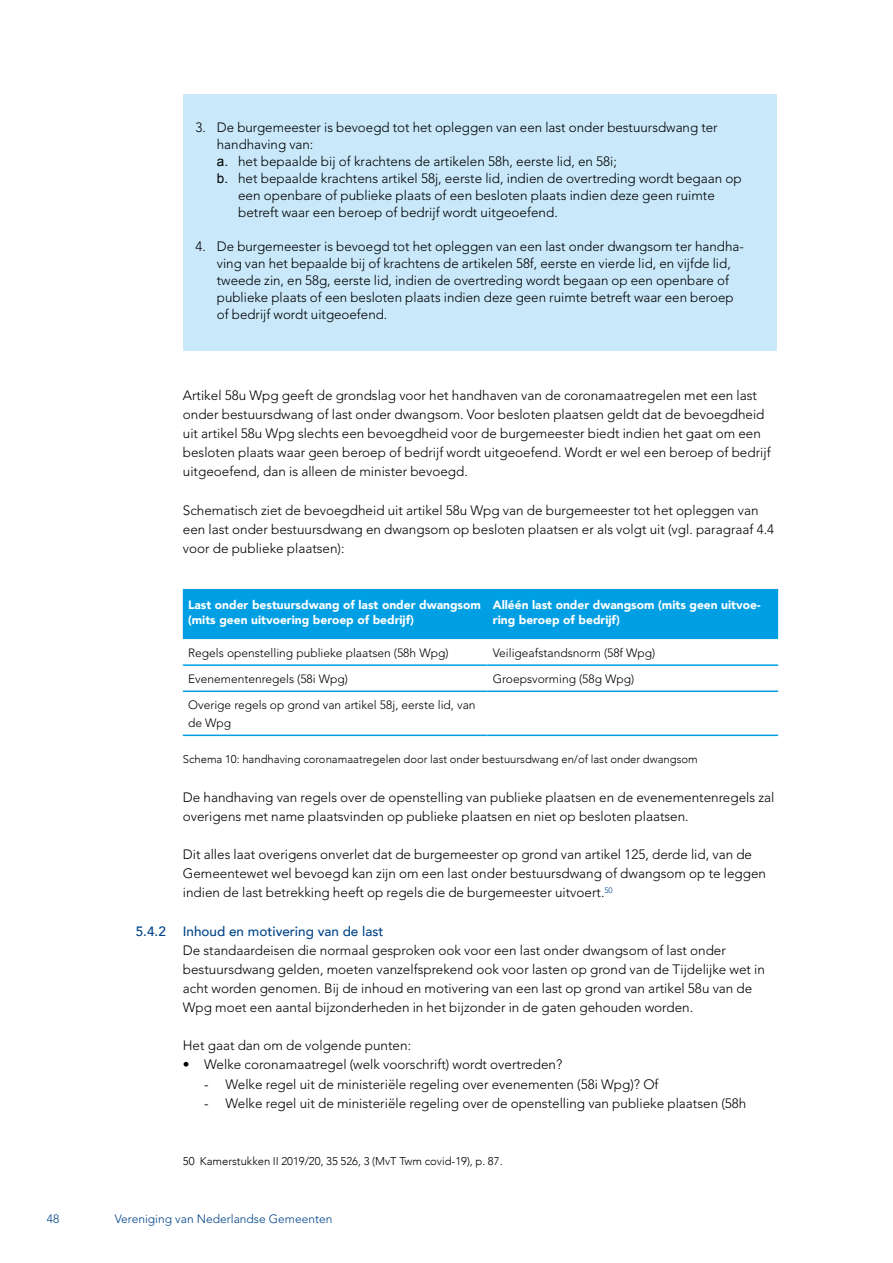
<style>
.page{position:relative;width:893px;height:1263px;background:#fff}
.page>*{position:absolute;margin:0;border:0;box-sizing:border-box;transform-origin:0 0}
.t1{font:300 13.5px/19.2px "Avenir LT Std";color:#000}
.t2{font:500 13.5px "Avenir";color:#048}
.t3{font:300 12px/18px "Avenir LT Std";color:#000}
.t4{font:900 12px/15px "Avenir";color:#fff}
.t5{font:300 12px "Avenir LT Std";color:#048}
.t6{font:300 11.25px "Avenir";color:#000}
.s1{font-family:"Arial";font-weight:400}
.s2{font-family:"Avenir"}
</style>
<div class="page">
<div style="left:183px;top:94px;width:594px;height:256px;background:#c9e9fb"></div>
<div style="left:183px;top:589px;width:595px;height:50px;background:#009fe3"></div>
<hr style="left:183px;top:664px;width:305px;height:2px;background:#009fe3">
<hr style="left:488px;top:664px;width:290px;height:2px;background:#009fe3">
<hr style="left:183px;top:690px;width:305px;height:2px;background:#009fe3">
<hr style="left:488px;top:690px;width:290px;height:2px;background:#009fe3">
<hr style="left:183px;top:734px;width:305px;height:2px;background:#009fe3">
<hr style="left:488px;top:734px;width:290px;height:2px;background:#009fe3">
<p class="t1" style="left:196px;top:117px;width:524px">3. De burgemeester is bevoegd tot het opleggen van een last onder bestuursdwang ter</p>
<p class="t1" style="left:217px;top:134px;width:98px">handhaving van:</p>
<p class="t1" style="left:217px;top:151px;width:402px"><span class="s1">a.</span> het bepaalde bij of krachtens de artikelen 58h, eerste lid, en 58i;</p>
<p class="t1" style="left:217px;top:168px;width:526px"><span class="s1">b.</span> het bepaalde krachtens artikel 58j, eerste lid, indien de overtreding wordt begaan op</p>
<p class="t1" style="left:238px;top:185px;width:478px">een openbare of publieke plaats of een besloten plaats indien deze geen ruimte</p>
<p class="t1" style="left:238px;top:202px;width:321px">betreft waar een beroep of bedrijf wordt uitgeoefend.</p>
<p class="t1" style="left:217px;top:238px;width:528px;line-height:17px;text-indent:-21px">4. De burgemeester is bevoegd tot het opleggen van een last onder dwangsom ter handha&shy;ving van het bepaalde bij of krachtens de artikelen 58f, eerste en vierde lid, en vijfde lid, tweede zin, en 58g, eerste lid, indien de overtreding wordt begaan op een openbare of publieke plaats of een besloten plaats indien deze geen ruimte betreft waar een beroep of bedrijf wordt uitgeoefend.</p>
<p class="t1" style="left:183px;top:385px;width:589px">Artikel 58u Wpg geeft de grondslag voor het handhaven van de coronamaatregelen met een last onder bestuursdwang of last onder dwangsom. Voor besloten plaatsen geldt dat de bevoegdheid uit artikel 58u Wpg slechts een bevoegdheid voor de burgemeester biedt indien het gaat om een besloten plaats waar geen beroep of bedrijf wordt uitgeoefend. Wordt er wel een beroep of bedrijf uitgeoefend, dan is alleen de minister bevoegd.</p>
<p class="t1" style="left:183px;top:500px;width:593px">Schematisch ziet de bevoegdheid uit artikel 58u Wpg van de burgemeester tot het opleggen van een last onder bestuursdwang en dwangsom op besloten plaatsen er als volgt uit (vgl. paragraaf 4.4 voor de publieke plaatsen):</p>
<p class="t4" style="left:188px;top:597px;width:294px">Last onder bestuursdwang of last onder dwangsom (mits geen uitvoering beroep of bedrijf)</p>
<p class="t4" style="left:493px;top:597px;width:269px">Alléén last onder dwangsom (mits geen uitvoe&shy;ring beroep of bedrijf)</p>
<p class="t3" style="left:188px;top:643px;width:262px">Regels openstelling publieke plaatsen (58h Wpg)</p>
<p class="t3" style="left:493px;top:643px;width:164px">Veiligeafstandsnorm (58f Wpg)</p>
<p class="t3" style="left:188px;top:670px;width:161px">Evenementenregels (58i Wpg)</p>
<p class="t3" style="left:493px;top:670px;width:143px">Groepsvorming (58g Wpg)</p>
<p class="t3" style="left:188px;top:696px;width:289px">Overige regels op grond van artikel 58j, eerste lid, van de Wpg</p>
<p class="t6" style="left:183px;top:753px;width:516px">Schema 10: handhaving coronamaatregelen door last onder bestuursdwang en/of last onder dwangsom</p>
<p class="t1" style="left:183px;top:787px;width:593px">De handhaving van regels over de openstelling van publieke plaatsen en de evenementenregels zal overigens met name plaatsvinden op publieke plaatsen en niet op besloten plaatsen.</p>
<p class="t1" style="left:183px;top:845px;width:585px">Dit alles laat overigens onverlet dat de burgemeester op grond van artikel 125, derde lid, van de<br>Gemeentewet wel bevoegd kan zijn om een last onder bestuursdwang of dwangsom op te leggen indien de last betrekking heeft op regels die de burgemeester uitvoert.<sup>50</sup></p>
<p class="t2" style="left:136px;top:919px;width:32px">5.4.2</p>
<p class="t2" style="left:183px;top:919px;width:202px">Inhoud en motivering van de last</p>
<p class="t1" style="left:183px;top:940px;width:584px">De standaardeisen die normaal gesproken ook voor een last onder dwangsom of last onder bestuursdwang gelden, moeten vanzelfsprekend ook voor lasten op grond van de Tijdelijke wet in acht worden genomen. Bij de inhoud en motivering van een last op grond van artikel 58u van de Wpg moet een aantal bijzonderheden in het bijzonder in de gaten gehouden worden.</p>
<p class="t1" style="left:183px;top:1036px;width:230px">Het gaat dan om de volgende punten:</p>
<p class="t1" style="left:183px;top:1055px;width:381px">• Welke coronamaatregel (welk voorschrift) wordt overtreden?</p>
<p class="t1" style="left:204px;top:1074px;width:456px"><span class="s2">-</span> Welke regel uit de ministeriële regeling over evenementen (58i Wpg)? Of</p>
<p class="t1" style="left:204px;top:1093px;width:544px"><span class="s2">-</span> Welke regel uit de ministeriële regeling over de openstelling van publieke plaatsen (58h</p>
<p class="t6" style="left:183px;top:1155px;width:321px">50 Kamerstukken II 2019/20, 35 526, 3 (MvT Twm covid-19), p. 87.</p>
<p class="t5" style="left:47px;top:1211px;width:14px">48</p>
<p class="t5" style="left:115px;top:1211px;width:219px">Vereniging van Nederlandse Gemeenten</p>
</div>
